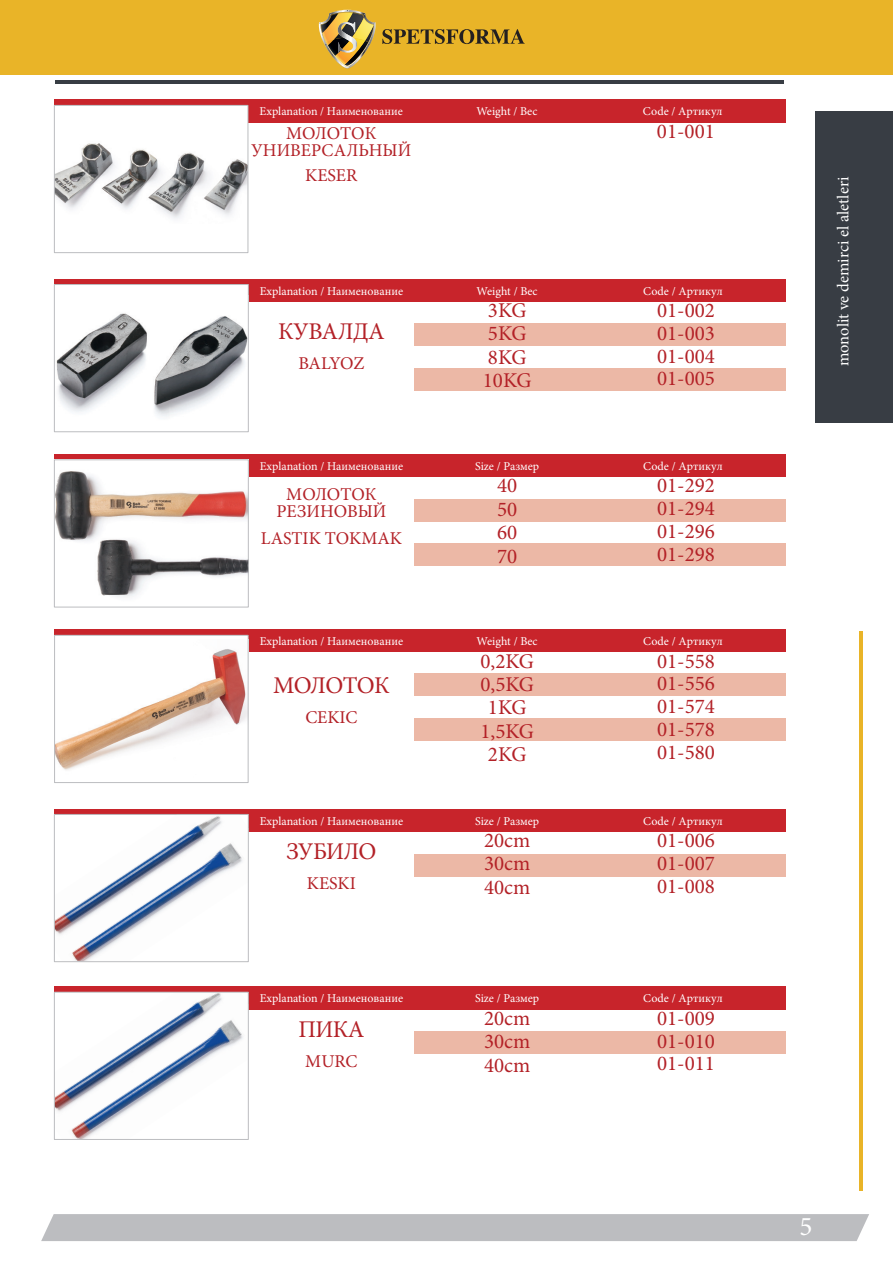
<style>
.page{position:relative;width:893px;height:1263px;background:#fff}
.page>*{position:absolute;margin:0;border:0;box-sizing:border-box;transform-origin:0 0}
.t1{font:27px "Minion Pro";color:#fff}
.t2{font:24px "Minion Pro";letter-spacing:-.025em;color:#b32127}
.t3{font:21px "Minion Pro";color:#b32127}
.t4{font:18px/16.5px "Minion Pro";color:#b32127;text-align:center}
.t5{font:16.5px "Minion Pro";color:#fff}
.t6{font:12px "Minion Pro";color:#fff}
</style>
<div class="page">
<div style="left:815px;top:112px;width:78px;height:311px;background:#383d44"></div>
<div style="left:0;top:0;width:893px;height:75px;background:#e9b428"></div>
<div style="left:41px;top:1214px;width:828px;height:27px;background:#bcbdc0"></div>
<hr style="left:859px;top:631px;width:4px;height:560px;background:#e9b428">
<hr style="left:56px;top:80px;width:728px;height:4px;background:#383d44">
<svg style="left:382px;top:29px;width:143px;height:15px"></svg>
<img style="left:319px;top:10px;width:57px;height:59px">
<div style="left:414px;top:499px;width:371px;height:22px;background:#ecb8a6"></div>
<div style="left:414px;top:673px;width:371px;height:23px;background:#ecb8a6"></div>
<div style="left:414px;top:854px;width:371px;height:22px;background:#ecb8a6"></div>
<div style="left:414px;top:1032px;width:371px;height:22px;background:#ecb8a6"></div>
<div style="left:414px;top:324px;width:371px;height:22px;background:#ecb8a6"></div>
<div style="left:414px;top:544px;width:371px;height:22px;background:#ecb8a6"></div>
<div style="left:414px;top:718px;width:371px;height:22px;background:#ecb8a6"></div>
<div style="left:414px;top:368px;width:371px;height:23px;background:#ecb8a6"></div>
<div style="left:248px;top:279px;width:538px;height:22px;background:#c8242b"></div>
<div style="left:248px;top:809px;width:538px;height:22px;background:#c8242b"></div>
<div style="left:248px;top:987px;width:538px;height:22px;background:#c8242b"></div>
<div style="left:248px;top:454px;width:538px;height:23px;background:#c8242b"></div>
<div style="left:248px;top:630px;width:538px;height:22px;background:#c8242b"></div>
<div style="left:54px;top:279px;width:732px;height:5px;background:#c8242b"></div>
<div style="left:54px;top:809px;width:732px;height:5px;background:#c8242b"></div>
<div style="left:54px;top:987px;width:732px;height:5px;background:#c8242b"></div>
<div style="left:54px;top:454px;width:732px;height:6px;background:#c8242b"></div>
<div style="left:54px;top:630px;width:732px;height:5px;background:#c8242b"></div>
<img style="left:56px;top:313px;width:191px;height:104px">
<div style="left:54px;top:284px;width:195px;height:148px;border:1px solid #bcbdc0"></div>
<img style="left:56px;top:816px;width:187px;height:144px">
<div style="left:54px;top:814px;width:195px;height:148px;border:1px solid #bcbdc0"></div>
<img style="left:56px;top:994px;width:187px;height:144px">
<div style="left:54px;top:992px;width:195px;height:148px;border:1px solid #bcbdc0"></div>
<img style="left:56px;top:471px;width:191px;height:126px">
<div style="left:54px;top:459px;width:195px;height:148px;border:1px solid #bcbdc0"></div>
<img style="left:56px;top:649px;width:190px;height:121px">
<div style="left:54px;top:635px;width:194px;height:148px;border:1px solid #bcbdc0"></div>
<div style="left:248px;top:100px;width:537px;height:22px;background:#c8242b"></div>
<div style="left:54px;top:100px;width:731px;height:5px;background:#c8242b"></div>
<img style="left:56px;top:143px;width:190px;height:76px">
<div style="left:54px;top:105px;width:194px;height:148px;border:1px solid #bcbdc0"></div>
<p class="t6" style="left:260px;top:104px;width:145px">Explanation / Наименование</p>
<p class="t6" style="left:476px;top:104px;width:63px">Weight / Вес</p>
<p class="t6" style="left:643px;top:104px;width:81px">Code / Артикул</p>
<p class="t3" style="left:657px;top:117px;width:59px">01-001</p>
<p class="t4" style="left:251px;top:125px;width:162px">МОЛОТОК<br>УНИВЕРСАЛЬНЫЙ</p>
<p class="t4" style="left:305px;top:167px;width:54px">KESER</p>
<p class="t6" style="left:260px;top:283px;width:145px">Explanation / Наименование</p>
<p class="t2" style="left:278px;top:315px;width:108px">КУВАЛДА</p>
<p class="t4" style="left:298px;top:355px;width:68px">BALYOZ</p>
<p class="t6" style="left:260px;top:458px;width:145px">Explanation / Наименование</p>
<p class="t4" style="left:276px;top:486px;width:112px">МОЛОТОК<br>РЕЗИНОВЫЙ</p>
<p class="t4" style="left:261px;top:530px;width:142px">LASTIK TOKMAK</p>
<p class="t6" style="left:260px;top:633px;width:145px">Explanation / Наименование</p>
<p class="t2" style="left:273px;top:669px;width:118px">МОЛОТОК</p>
<p class="t4" style="left:305px;top:709px;width:54px">CEKIC</p>
<p class="t6" style="left:260px;top:813px;width:145px">Explanation / Наименование</p>
<p class="t2" style="left:286px;top:836px;width:91px">ЗУБИЛО</p>
<p class="t4" style="left:307px;top:875px;width:50px">KESKI</p>
<p class="t6" style="left:260px;top:990px;width:145px">Explanation / Наименование</p>
<p class="t2" style="left:298px;top:1013px;width:68px">ПИКА</p>
<p class="t4" style="left:305px;top:1053px;width:54px">MURC</p>
<p class="t6" style="left:477px;top:283px;width:63px">Weight / Вес</p>
<p class="t3" style="left:488px;top:296px;width:40px">3KG</p>
<p class="t3" style="left:488px;top:320px;width:40px">5KG</p>
<p class="t3" style="left:488px;top:343px;width:40px">8KG</p>
<p class="t3" style="left:483px;top:366px;width:50px">10KG</p>
<p class="t6" style="left:475px;top:458px;width:66px">Size / Размер</p>
<p class="t3" style="left:497px;top:471px;width:22px">40</p>
<p class="t3" style="left:497px;top:495px;width:22px">50</p>
<p class="t3" style="left:497px;top:518px;width:22px">60</p>
<p class="t3" style="left:497px;top:542px;width:22px">70</p>
<p class="t6" style="left:477px;top:633px;width:63px">Weight / Вес</p>
<p class="t3" style="left:480px;top:647px;width:55px">0,2KG</p>
<p class="t3" style="left:480px;top:670px;width:55px">0,5KG</p>
<p class="t3" style="left:488px;top:694px;width:40px">1KG</p>
<p class="t3" style="left:480px;top:717px;width:55px">1,5KG</p>
<p class="t3" style="left:488px;top:740px;width:40px">2KG</p>
<p class="t6" style="left:475px;top:813px;width:66px">Size / Размер</p>
<p class="t3" style="left:484px;top:826px;width:48px">20cm</p>
<p class="t3" style="left:484px;top:849px;width:48px">30cm</p>
<p class="t3" style="left:484px;top:873px;width:48px">40cm</p>
<p class="t6" style="left:475px;top:990px;width:66px">Size / Размер</p>
<p class="t3" style="left:484px;top:1004px;width:48px">20cm</p>
<p class="t3" style="left:484px;top:1027px;width:48px">30cm</p>
<p class="t3" style="left:484px;top:1051px;width:48px">40cm</p>
<p class="t6" style="left:643px;top:283px;width:81px">Code / Артикул</p>
<p class="t3" style="left:657px;top:296px;width:59px">01-002</p>
<p class="t3" style="left:657px;top:319px;width:59px">01-003</p>
<p class="t3" style="left:657px;top:342px;width:59px">01-004</p>
<p class="t3" style="left:657px;top:365px;width:59px">01-005</p>
<p class="t6" style="left:643px;top:458px;width:81px">Code / Артикул</p>
<p class="t3" style="left:657px;top:471px;width:59px">01-292</p>
<p class="t3" style="left:657px;top:494px;width:59px">01-294</p>
<p class="t3" style="left:657px;top:517px;width:59px">01-296</p>
<p class="t3" style="left:657px;top:540px;width:59px">01-298</p>
<p class="t6" style="left:643px;top:633px;width:81px">Code / Артикул</p>
<p class="t3" style="left:657px;top:647px;width:59px">01-558</p>
<p class="t3" style="left:657px;top:670px;width:59px">01-556</p>
<p class="t3" style="left:657px;top:692px;width:59px">01-574</p>
<p class="t3" style="left:657px;top:715px;width:59px">01-578</p>
<p class="t3" style="left:657px;top:738px;width:59px">01-580</p>
<p class="t6" style="left:643px;top:813px;width:81px">Code / Артикул</p>
<p class="t3" style="left:657px;top:826px;width:59px">01-006</p>
<p class="t3" style="left:657px;top:849px;width:59px">01-007</p>
<p class="t3" style="left:657px;top:872px;width:59px">01-008</p>
<p class="t6" style="left:643px;top:990px;width:81px">Code / Артикул</p>
<p class="t3" style="left:657px;top:1004px;width:59px">01-009</p>
<p class="t3" style="left:657px;top:1027px;width:59px">01-010</p>
<p class="t3" style="left:657px;top:1049px;width:59px">01-011</p>
<p class="t5" style="left:832px;top:366px;width:191px;rotate:-90deg">monolit ve demirci el aletleri</p>
<h1 class="t1" style="left:799px;top:1209px;width:32px">55</h1>
</div>
